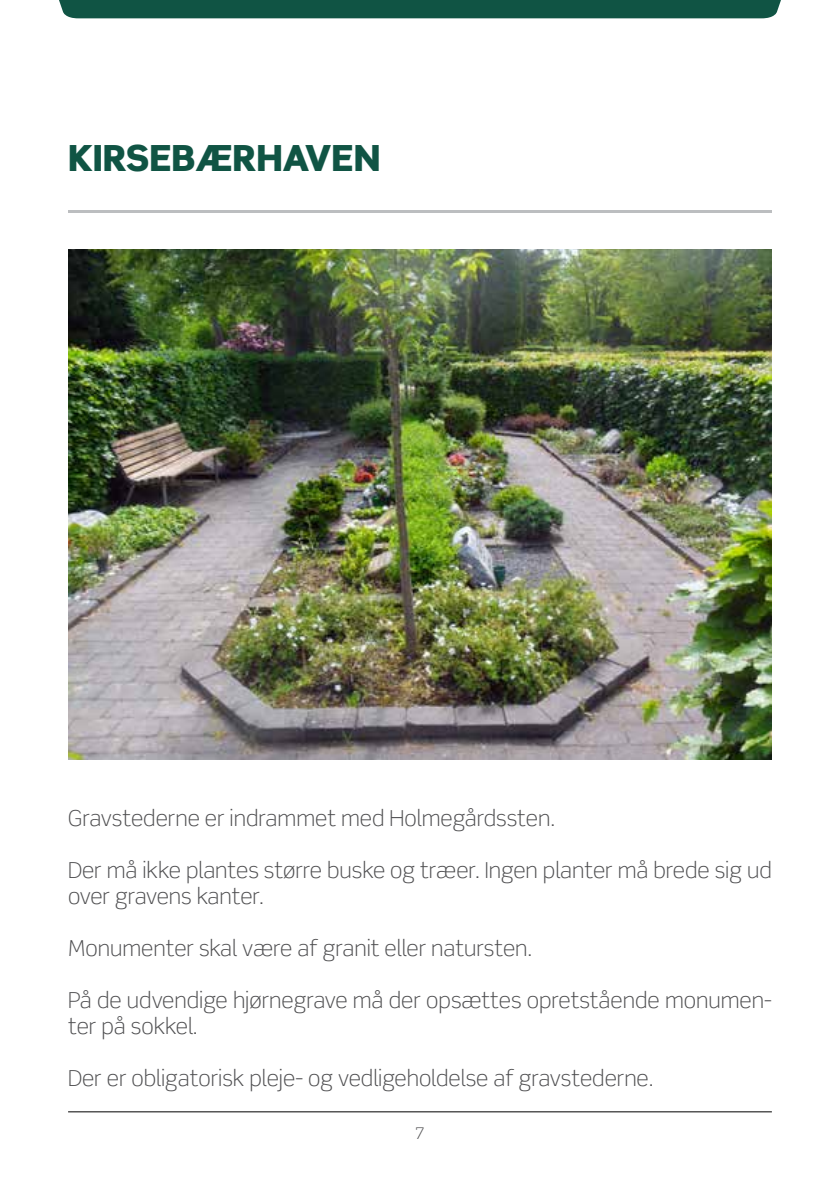
<style>
.page{position:relative;width:840px;height:1191px;background:#fff}
.page>*{position:absolute;margin:0;border:0;box-sizing:border-box;transform-origin:0 0}
.t1{font:900 36px "Scene";color:#105444}
.t2{font:300 22px/26px "Scene";color:#4d4d4f}
.t3{font:300 16px "Scene";color:#4d4d4f}
</style>
<div class="page">
<div style="left:59px;top:0;width:722px;height:18px;background:#105444"></div>
<hr style="left:68px;top:210px;width:703px;height:3px;background:#bcbec0">
<img style="left:68px;top:249px;width:703px;height:511px">
<hr style="left:68px;top:1111px;width:703px;height:1px;background:#000">
<h1 class="t1" style="left:68px;top:134px;width:314px">KIRSEBÆRHAVEN</h1>
<p class="t2" style="left:68px;top:805px;width:488px">Gravstederne er indrammet med Holmegårdssten.</p>
<p class="t2" style="left:68px;top:857px;width:704px">Der må ikke plantes større buske og træer. Ingen planter må brede sig ud over gravens kanter.</p>
<p class="t2" style="left:68px;top:935px;width:465px">Monumenter skal være af granit eller natursten.</p>
<p class="t2" style="left:68px;top:987px;width:704px">På de udvendige hjørnegrave må der opsættes opretstående monumen&shy;ter på sokkel.</p>
<p class="t2" style="left:68px;top:1065px;width:586px">Der er obligatorisk pleje- og vedligeholdelse af gravstederne.</p>
<p class="t3" style="left:415px;top:1120px;width:11px">7</p>
</div>
